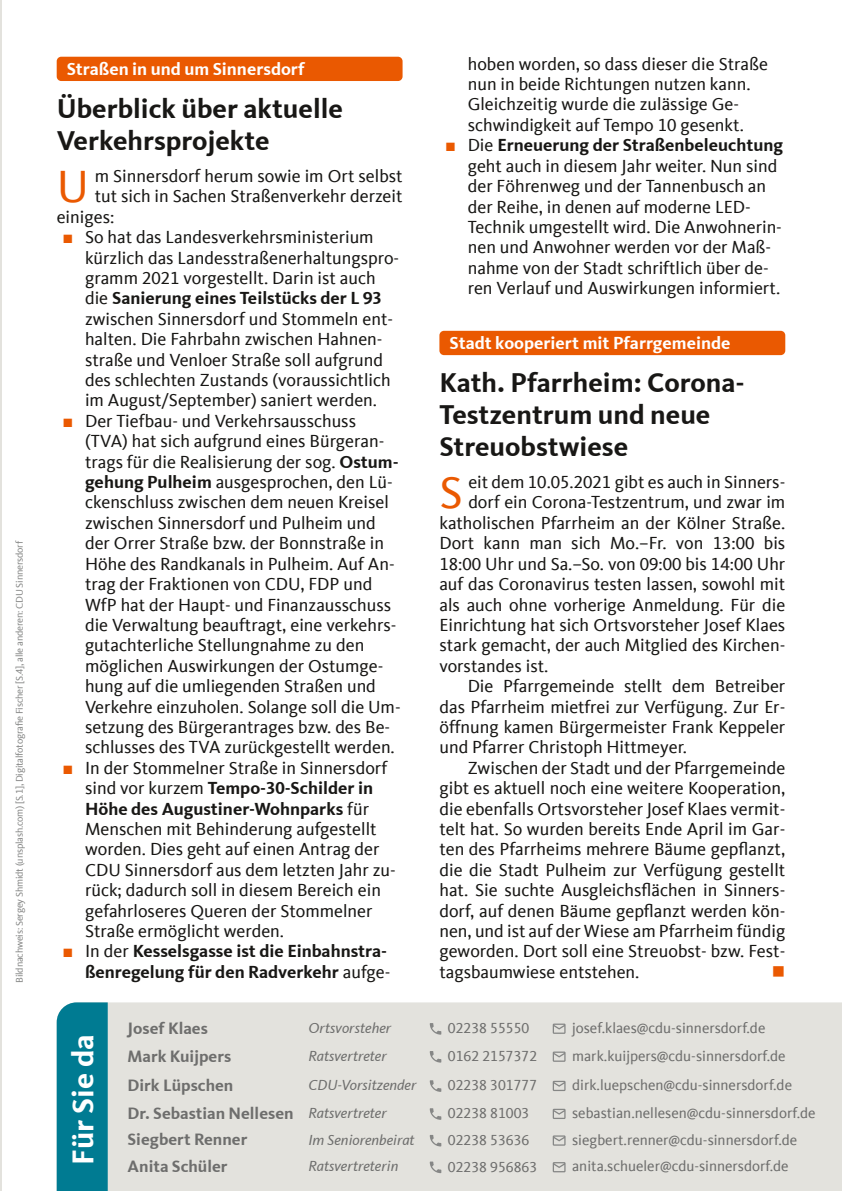
<style>
.page{position:relative;width:842px;height:1191px;background:#fff}
.page>*{position:absolute;margin:0;border:0;box-sizing:border-box;transform-origin:0 0}
.t1{font:46.4px "CDU Kievit Tab";color:#ea5901}
.t2{font:700 31px "CDU Kievit Tab";color:#fff}
.t3{font:700 28px/32px "CDU Kievit Tab";color:#181715}
.t4{font:18px/20.4px "CDU Kievit Tab";color:#181715}
.t5{font:700 18px/20.4px "CDU Kievit Tab";color:#181715;text-align:right}
.t6{font:700 18px "CDU Kievit Tab";color:#fff}
.t7{font:700 17px "CDU Kievit Tab";color:#6e6e6d}
.t8{font:15px "CDU Kievit Tab";color:#6e6e6d}
.t9{font:italic 15px "CDU Kievit Tab";color:#6e6e6d}
.t10{font:10px "CDU Kievit Tab";letter-spacing:-.02em;color:#868786}
.s1{font-family:"Arial";color:#ea5901}
.s2{font-weight:700}
.s3{font-family:"Arial";font-weight:400;color:#ea5901}
.s4{font-weight:400}
.s5{font-weight:400;font-style:italic;font-size:15px}
</style>
<div class="page">
<hr style="left:0;top:0;width:1px;height:1191px;background:#e3e2dd">
<div style="left:108px;top:1002px;width:734px;height:189px;background:#e3e2dd"></div>
<div style="left:57px;top:1002px;width:51px;height:189px;background:#007b92"></div>
<svg style="left:553px;top:1051px;width:13px;height:10px"></svg>
<svg style="left:553px;top:1023px;width:13px;height:10px"></svg>
<svg style="left:430px;top:1023px;width:11px;height:11px"></svg>
<svg style="left:430px;top:1051px;width:11px;height:11px"></svg>
<svg style="left:553px;top:1108px;width:13px;height:11px"></svg>
<svg style="left:430px;top:1080px;width:11px;height:11px"></svg>
<svg style="left:553px;top:1080px;width:13px;height:11px"></svg>
<svg style="left:430px;top:1108px;width:11px;height:11px"></svg>
<svg style="left:430px;top:1161px;width:11px;height:12px"></svg>
<svg style="left:553px;top:1162px;width:13px;height:10px"></svg>
<svg style="left:430px;top:1134px;width:11px;height:12px"></svg>
<svg style="left:553px;top:1135px;width:13px;height:10px"></svg>
<div style="left:439px;top:331px;width:346px;height:24px;background:#ea5901;border-radius:5px"></div>
<div style="left:57px;top:57px;width:346px;height:24px;background:#ea5901;border-radius:5px"></div>
<p class="t10" style="left:15px;top:982px;width:443px;rotate:-90deg">Bildnachweis: Sergey Shmidt (unsplash.com) [S.1], Digitalfotografie Fischer [S.4], alle anderen: CDU Sinnersdorf</p>
<p class="t6" style="left:67px;top:63px;width:239px">Straßen in und um Sinnersdorf</p>
<h3 class="t3" style="left:57px;top:95px;width:288px">Überblick über aktuelle<br>Verkehrsprojekte</h3>
<h1 class="t1" style="left:57px;top:169px;width:34px">U</h1>
<p class="t4" style="left:95px;top:167px;width:309px">m Sinnersdorf herum sowie im Ort selbst</p>
<p class="t4" style="left:95px;top:188px;width:309px">tut sich in Sachen Straßenverkehr derzeit</p>
<p class="t4" style="left:57px;top:208px;width:59px">einiges:</p>
<p class="t4" style="left:85px;top:228px;width:316px;text-indent:-23px"><span class="s1">■</span> So hat das Landesverkehrsministerium kürzlich das Landesstraßenerhaltungspro&shy;gramm 2021 vorgestellt. Darin ist auch die <span class="s2">Sanierung eines Teilstücks der L 93 </span>zwischen Sinnersdorf und Stommeln ent&shy;halten. Die Fahrbahn zwischen Hahnen&shy;straße und Venloer Straße soll aufgrund des schlechten Zustands (voraussichtlich im August/September) saniert werden.</p>
<p class="t4" style="left:85px;top:412px;width:317px;text-indent:-23px"><span class="s1">■</span> Der Tiefbau- und Verkehrsausschuss (TVA) hat sich aufgrund eines Bürgeran&shy;trags für die Realisierung der sog. <span class="s2">Ostum&shy;gehung Pulheim</span> ausgesprochen, den Lü&shy;ckenschluss zwischen dem neuen Kreisel zwischen Sinnersdorf und Pulheim und der Orrer Straße bzw. der Bonnstraße in Höhe des Randkanals in Pulheim. Auf An&shy;trag der Fraktionen von CDU, FDP und WfP hat der Haupt- und Finanzausschuss die Verwaltung beauftragt, eine verkehrs&shy;gutachterliche Stellungnahme zu den möglichen Auswirkungen der Ostumge&shy;hung auf die umliegenden Straßen und Verkehre einzuholen. Solange soll die Um&shy;setzung des Bürgerantrages bzw. des Be&shy;schlusses des TVA zurückgestellt werden.</p>
<p class="t4" style="left:85px;top:759px;width:312px;text-indent:-23px"><span class="s1">■</span> In der Stommelner Straße in Sinnersdorf sind vor kurzem <span class="s2">Tempo-30-Schilder in Höhe des Augustiner-Wohnparks</span> für Menschen mit Behinderung aufgestellt worden. Dies geht auf einen Antrag der CDU Sinnersdorf aus dem letzten Jahr zu&shy;rück; dadurch soll in diesem Bereich ein gefahrloseres Queren der Stommelner Straße ermöglicht werden.</p>
<p class="t5" style="left:62px;top:943px;width:330px"><span class="s3">■</span> <span class="s4">In der</span> Kesselsgasse ist die Einbahnstra&shy;ßenregelung für den Radverkehr <span class="s4">aufge-</span></p>
<p class="t4" style="left:468px;top:55px;width:302px">hoben worden, so dass dieser die Straße nun in beide Richtungen nutzen kann.<br>Gleichzeitig wurde die zulässige Ge&shy;schwindigkeit auf Tempo 10 gesenkt.</p>
<p class="t4" style="left:468px;top:137px;width:317px;text-indent:-23px"><span class="s1">■</span> Die <span class="s2">Erneuerung der Straßenbeleuchtung </span>geht auch in diesem Jahr weiter. Nun sind der Föhrenweg und der Tannenbusch an der Reihe, in denen auf moderne LED-Technik umgestellt wird. Die Anwohnerin&shy;nen und Anwohner werden vor der Maß&shy;nahme von der Stadt schriftlich über de&shy;ren Verlauf und Auswirkungen informiert.</p>
<p class="t6" style="left:450px;top:337px;width:282px">Stadt kooperiert mit Pfarrgemeinde</p>
<h3 class="t3" style="left:439px;top:369px;width:307px">Kath. Pfarrheim: Corona-<br>Testzentrum und neue<br>Streuobstwiese</h3>
<h1 class="t1" style="left:439px;top:475px;width:25px">S</h1>
<p class="t4" style="left:468px;top:473px;width:318px">eit dem 10.05.2021 gibt es auch in Sinners-</p>
<p class="t4" style="left:468px;top:494px;width:318px">dorf ein Corona-Testzentrum, und zwar im</p>
<p class="t4" style="left:439px;top:514px;width:347px">katholischen Pfarrheim an der Kölner Straße.</p>
<p class="t4" style="left:439px;top:534px;width:347px">Dort kann man sich Mo.–Fr. von 13:00 bis</p>
<p class="t4" style="left:439px;top:555px;width:347px">18:00 Uhr und Sa.–So. von 09:00 bis 14:00 Uhr</p>
<p class="t4" style="left:439px;top:575px;width:347px">auf das Coronavirus testen lassen, sowohl mit</p>
<p class="t4" style="left:439px;top:596px;width:347px">als auch ohne vorherige Anmeldung. Für die</p>
<p class="t4" style="left:439px;top:616px;width:347px">Einrichtung hat sich Ortsvorsteher Josef Klaes</p>
<p class="t4" style="left:439px;top:636px;width:347px">stark gemacht, der auch Mitglied des Kirchen-</p>
<p class="t4" style="left:439px;top:657px;width:111px">vorstandes ist.</p>
<p class="t4" style="left:468px;top:677px;width:319px">Die Pfarrgemeinde stellt dem Betreiber</p>
<p class="t4" style="left:439px;top:698px;width:347px">das Pfarrheim mietfrei zur Verfügung. Zur Er-</p>
<p class="t4" style="left:439px;top:718px;width:347px">öffnung kamen Bürgermeister Frank Keppeler</p>
<p class="t4" style="left:439px;top:738px;width:249px">und Pfarrer Christoph Hittmeyer.</p>
<p class="t4" style="left:468px;top:759px;width:319px">Zwischen der Stadt und der Pfarrgemeinde</p>
<p class="t4" style="left:439px;top:779px;width:347px">gibt es aktuell noch eine weitere Kooperation,</p>
<p class="t4" style="left:439px;top:800px;width:347px">die ebenfalls Ortsvorsteher Josef Klaes vermit-</p>
<p class="t4" style="left:439px;top:820px;width:347px">telt hat. So wurden bereits Ende April im Gar-</p>
<p class="t4" style="left:439px;top:840px;width:347px">ten des Pfarrheims mehrere Bäume gepflanzt,</p>
<p class="t4" style="left:439px;top:861px;width:347px">die die Stadt Pulheim zur Verfügung gestellt</p>
<p class="t4" style="left:439px;top:881px;width:347px">hat. Sie suchte Ausgleichsflächen in Sinners-</p>
<p class="t4" style="left:439px;top:902px;width:347px">dorf, auf denen Bäume gepflanzt werden kön-</p>
<p class="t4" style="left:439px;top:922px;width:347px">nen, und ist auf der Wiese am Pfarrheim fündig</p>
<p class="t4" style="left:439px;top:942px;width:347px">geworden. Dort soll eine Streuobst- bzw. Fest-</p>
<p class="t4" style="left:439px;top:963px;width:202px">tagsbaumwiese entstehen.</p>
<h2 class="t2" style="left:72px;top:1164px;width:132px;rotate:-90deg">Für Sie da</h2>
<p class="t7" style="left:128px;top:1021px;width:82px">Josef Klaes</p>
<p class="t9" style="left:308px;top:1022px;width:84px">Ortsvorsteher</p>
<p class="t8" style="left:448px;top:1022px;width:83px">02238 55550</p>
<p class="t8" style="left:572px;top:1022px;width:195px">josef.klaes@cdu-sinnersdorf.de</p>
<p class="t7" style="left:128px;top:1049px;width:105px">Mark Kuijpers</p>
<p class="t9" style="left:308px;top:1050px;width:80px">Ratsvertreter</p>
<p class="t8" style="left:448px;top:1050px;width:91px">0162 2157372</p>
<p class="t8" style="left:572px;top:1050px;width:215px">mark.kuijpers@cdu-sinnersdorf.de</p>
<p class="t7" style="left:128px;top:1078px;width:107px">Dirk Lüpschen</p>
<p class="t9" style="left:308px;top:1079px;width:110px">CDU-Vorsitzender</p>
<p class="t8" style="left:448px;top:1079px;width:91px">02238 301777</p>
<p class="t8" style="left:572px;top:1079px;width:221px">dirk.luepschen@cdu-sinnersdorf.de</p>
<p class="t7" style="left:128px;top:1106px;width:261px">Dr. Sebastian Nellesen <span class="s5">Ratsvertreter</span></p>
<p class="t8" style="left:448px;top:1107px;width:83px">02238 81003</p>
<p class="t8" style="left:572px;top:1107px;width:245px">sebastian.nellesen@cdu-sinnersdorf.de</p>
<p class="t7" style="left:128px;top:1133px;width:121px">Siegbert Renner</p>
<p class="t9" style="left:308px;top:1134px;width:108px">Im Seniorenbeirat</p>
<p class="t8" style="left:448px;top:1134px;width:83px">02238 53636</p>
<p class="t8" style="left:572px;top:1133px;width:226px">siegbert.renner@cdu-sinnersdorf.de</p>
<p class="t7" style="left:128px;top:1160px;width:101px">Anita Schüler</p>
<p class="t9" style="left:308px;top:1160px;width:92px">Ratsvertreterin</p>
<p class="t8" style="left:448px;top:1161px;width:91px">02238 956863</p>
<p class="t8" style="left:572px;top:1160px;width:218px">anita.schueler@cdu-sinnersdorf.de</p>
</div>
